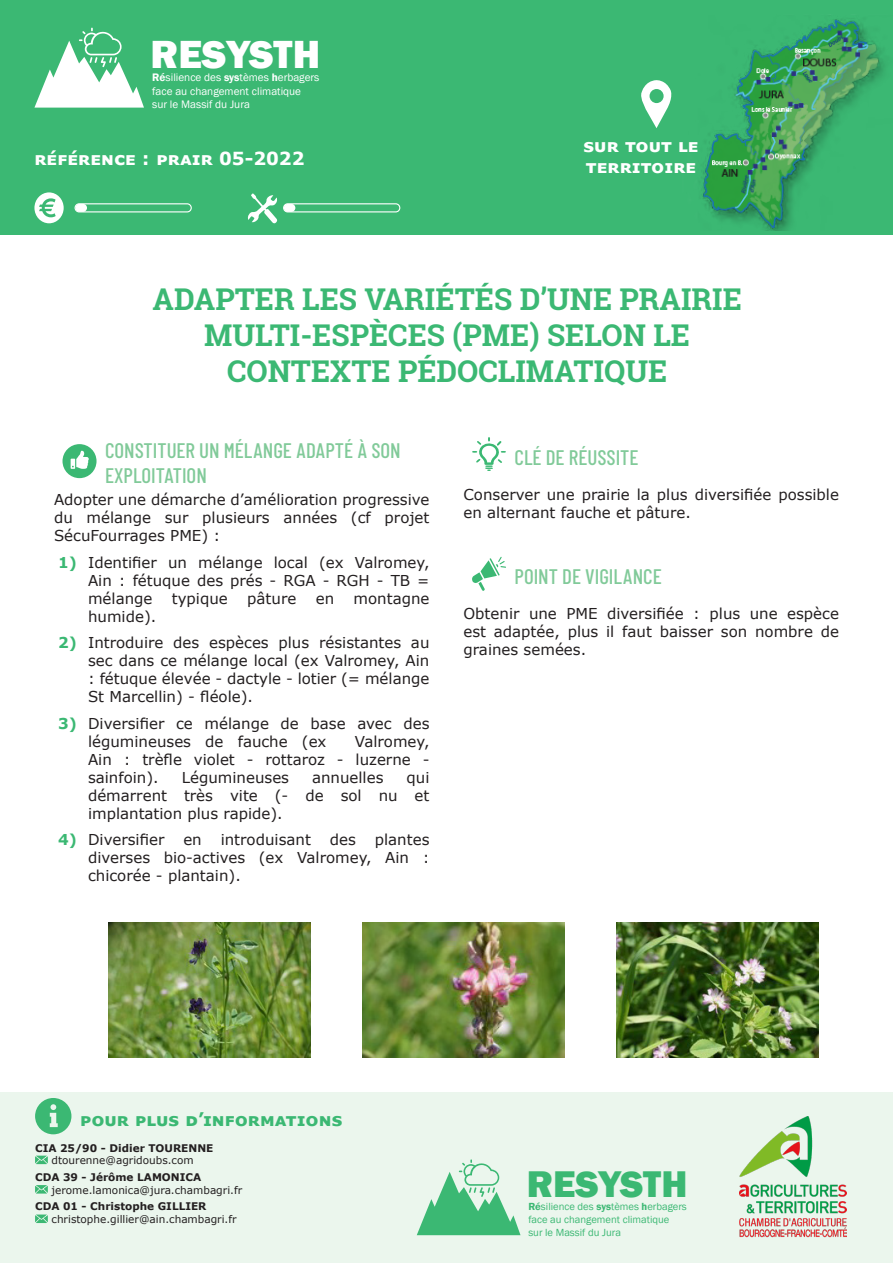
<style>
.page{position:relative;width:893px;height:1263px;background:#fff}
.page>*{position:absolute;margin:0;border:0;box-sizing:border-box;transform-origin:0 0}
.t1{font:800 40.35px "Franklin Gothic";color:#fff}
.t2{font:800 38.25px "Franklin Gothic";color:#3bb873}
.TITRE_FICHE{font:700 30px/36px "Roboto Slab";color:#3bb873;text-align:center}
.TITRE_PARTIES{font:500 21px/25.2px "Barlow Condensed";color:#81ca99}
.REFERENCE_FICHE{font:700 18px "Verdana";color:#fff}
.t3{font:700 18px "Verdana";color:#3bb873}
.CORPS_DE_TEXTE_JUSTI{font:15px/18px "Verdana";color:#231f20;text-align:justify}
.t4{font:11.25px/13.4px "Franklin Gothic";color:#fff}
.t5{font:10.65px/12.8px "Franklin Gothic";color:#3bb873}
.POUR___D_INFO{font:10.5px "Verdana";color:#231f20}
.POUR___D_INFO-2{font:700 10.5px "Verdana";color:#231f20}
.s1{font-weight:600}
.s2{font-weight:700;color:#3bb873}
</style>
<div class="page">
<div style="left:0;top:0;width:893px;height:235px;background:#3bb873"></div>
<div style="left:0;top:1093px;width:893px;height:170px;background:#ebf6ed"></div>
<svg style="left:35px;top:1098px;width:36px;height:36px"></svg>
<svg style="left:34px;top:28px;width:110px;height:80px"></svg>
<svg style="left:417px;top:1159px;width:103px;height:76px"></svg>
<img style="left:740px;top:1116px;width:106px;height:122px">
<svg style="left:34px;top:192px;width:30px;height:31px"></svg>
<div style="left:75px;top:203px;width:117px;height:9px;border:1px solid #fff;border-radius:4px"></div>
<svg style="left:641px;top:80px;width:31px;height:48px"></svg>
<div style="left:649px;top:89px;width:15px;height:14px;background:#3bb873;border-radius:50%"></div>
<img style="left:702px;top:19px;width:183px;height:212px">
<div style="left:283px;top:203px;width:117px;height:9px;border:1px solid #fff;border-radius:4px"></div>
<svg style="left:248px;top:193px;width:30px;height:31px"></svg>
<svg style="left:63px;top:444px;width:34px;height:34px"></svg>
<svg style="left:472px;top:437px;width:34px;height:34px"></svg>
<svg style="left:472px;top:557px;width:34px;height:34px"></svg>
<img style="left:108px;top:923px;width:202px;height:135px">
<img style="left:617px;top:923px;width:202px;height:135px">
<img style="left:362px;top:923px;width:203px;height:135px">
<svg style="left:35px;top:1155px;width:13px;height:9px"></svg>
<svg style="left:35px;top:1185px;width:13px;height:8px"></svg>
<svg style="left:35px;top:1214px;width:13px;height:9px"></svg>
<div style="left:75px;top:204px;width:12px;height:8px;background:#fff;border-radius:4px"></div>
<div style="left:284px;top:204px;width:11px;height:8px;background:#fff;border-radius:4px"></div>
<h1 class="t1" style="left:151px;top:28px;width:171px">RESYSTH</h1>
<p class="t4" style="left:152px;top:71px;width:169px"><span class="s1">Ré</span>silience des <span class="s1">sys</span>tèmes <span class="s1">h</span>erbagers face au changement climatique<br>sur le Massif du Jura</p>
<p class="REFERENCE_FICHE" style="left:34px;top:145px;width:135px">RÉFÉRENCE : PRAIR</p>
<p class="REFERENCE_FICHE" style="left:219px;top:145px;width:87px">05-2022</p>
<p class="REFERENCE_FICHE" style="left:583px;top:132px;width:55px">Sur tout</p>
<p class="REFERENCE_FICHE" style="left:678px;top:132px;width:11px">le</p>
<p class="REFERENCE_FICHE" style="left:586px;top:154px;width:12px">territoire</p>
<p class="TITRE_FICHE" style="left:153px;top:281px;width:591px">ADAPTER LES VARIÉTÉS D’UNE PRAIRIE<br>MULTI-ESPÈCES (PME) SELON LE<br>CONTEXTE PÉDOCLIMATIQUE</p>
<p class="TITRE_PARTIES" style="left:105px;top:437px;width:297px">CONSTITUER UN MÉLANGE ADAPTÉ À SON<br>EXPLOITATION</p>
<p class="CORPS_DE_TEXTE_JUSTI" style="left:54px;top:491px;width:377px">Adopter une démarche d’amélioration progressive du mélange sur plusieurs années (cf projet SécuFourrages PME) :</p>
<p class="CORPS_DE_TEXTE_JUSTI" style="left:88px;top:553px;width:343px;text-indent:-30px"><span class="s2">1)</span> Identifier un mélange local (ex Valromey, Ain : fétuque des prés - RGA - RGH - TB = mélange</p>
<p class="CORPS_DE_TEXTE_JUSTI" style="left:172px;top:589px;width:57px">typique</p>
<p class="CORPS_DE_TEXTE_JUSTI" style="left:247px;top:589px;width:51px">pâture</p>
<p class="CORPS_DE_TEXTE_JUSTI" style="left:316px;top:589px;width:20px">en</p>
<p class="CORPS_DE_TEXTE_JUSTI" style="left:354px;top:589px;width:77px">montagne</p>
<p class="CORPS_DE_TEXTE_JUSTI" style="left:88px;top:607px;width:70px">humide).</p>
<p class="CORPS_DE_TEXTE_JUSTI" style="left:88px;top:634px;width:343px;text-indent:-30px"><span class="s2">2)</span> Introduire des espèces plus résistantes au sec dans ce mélange local (ex Valromey, Ain : fétuque élevée - dactyle - lotier (= mélange St Marcellin) - fléole).</p>
<p class="CORPS_DE_TEXTE_JUSTI" style="left:88px;top:714px;width:343px;text-indent:-30px"><span class="s2">3)</span> Diversifier ce mélange de base avec des légumineuses de fauche (ex</p>
<p class="CORPS_DE_TEXTE_JUSTI" style="left:88px;top:732px;width:343px;text-indent:267px">Valromey, Ain : trèfle violet - rottaroz - luzerne - sainfoin).</p>
<p class="CORPS_DE_TEXTE_JUSTI" style="left:182px;top:768px;width:109px">Légumineuses</p>
<p class="CORPS_DE_TEXTE_JUSTI" style="left:312px;top:768px;width:73px">annuelles</p>
<p class="CORPS_DE_TEXTE_JUSTI" style="left:88px;top:768px;width:343px;text-indent:318px">qui démarrent très vite (- de sol nu et implantation plus rapide).</p>
<p class="CORPS_DE_TEXTE_JUSTI" style="left:58px;top:831px;width:108px"><span class="s2">4)</span> Diversifier</p>
<p class="CORPS_DE_TEXTE_JUSTI" style="left:183px;top:831px;width:20px">en</p>
<p class="CORPS_DE_TEXTE_JUSTI" style="left:221px;top:831px;width:92px">introduisant</p>
<p class="CORPS_DE_TEXTE_JUSTI" style="left:330px;top:831px;width:28px">des</p>
<p class="CORPS_DE_TEXTE_JUSTI" style="left:88px;top:831px;width:343px;text-indent:287px">plantes diverses bio-actives (ex Valromey, Ain : chicorée - plantain).</p>
<p class="TITRE_PARTIES" style="left:514px;top:444px;width:126px">CLÉ DE RÉUSSITE</p>
<p class="CORPS_DE_TEXTE_JUSTI" style="left:463px;top:485px;width:377px">Conserver une prairie la plus diversifiée possible en alternant fauche et pâture.</p>
<p class="TITRE_PARTIES" style="left:514px;top:564px;width:149px">POINT DE VIGILANCE</p>
<p class="CORPS_DE_TEXTE_JUSTI" style="left:463px;top:605px;width:377px">Obtenir une PME diversifiée : plus une espèce est adaptée, plus il faut baisser son nombre de graines semées.</p>
<p class="t3" style="left:80px;top:1106px;width:264px">POUR PLUS D’INFORMATIONS</p>
<p class="POUR___D_INFO-2" style="left:35px;top:1140px;width:180px">CIA 25/90 - Didier TOURENNE</p>
<p class="POUR___D_INFO" style="left:52px;top:1153px;width:144px">dtourenne@agridoubs.com</p>
<p class="POUR___D_INFO-2" style="left:35px;top:1170px;width:168px">CDA 39 - Jérôme LAMONICA</p>
<p class="POUR___D_INFO" style="left:52px;top:1182px;width:192px">jerome.lamonica@jura.chambagri.fr</p>
<p class="POUR___D_INFO-2" style="left:35px;top:1199px;width:173px">CDA 01 - Christophe GILLIER</p>
<p class="POUR___D_INFO" style="left:52px;top:1212px;width:187px">christophe.gillier@ain.chambagri.fr</p>
<h2 class="t2" style="left:527px;top:1160px;width:162px">RESYSTH</h2>
<p class="t5" style="left:528px;top:1201px;width:160px"><span class="s1">Ré</span>silience des <span class="s1">sys</span>tèmes <span class="s1">h</span>erbagers face au changement climatique<br>sur le Massif du Jura</p>
</div>
